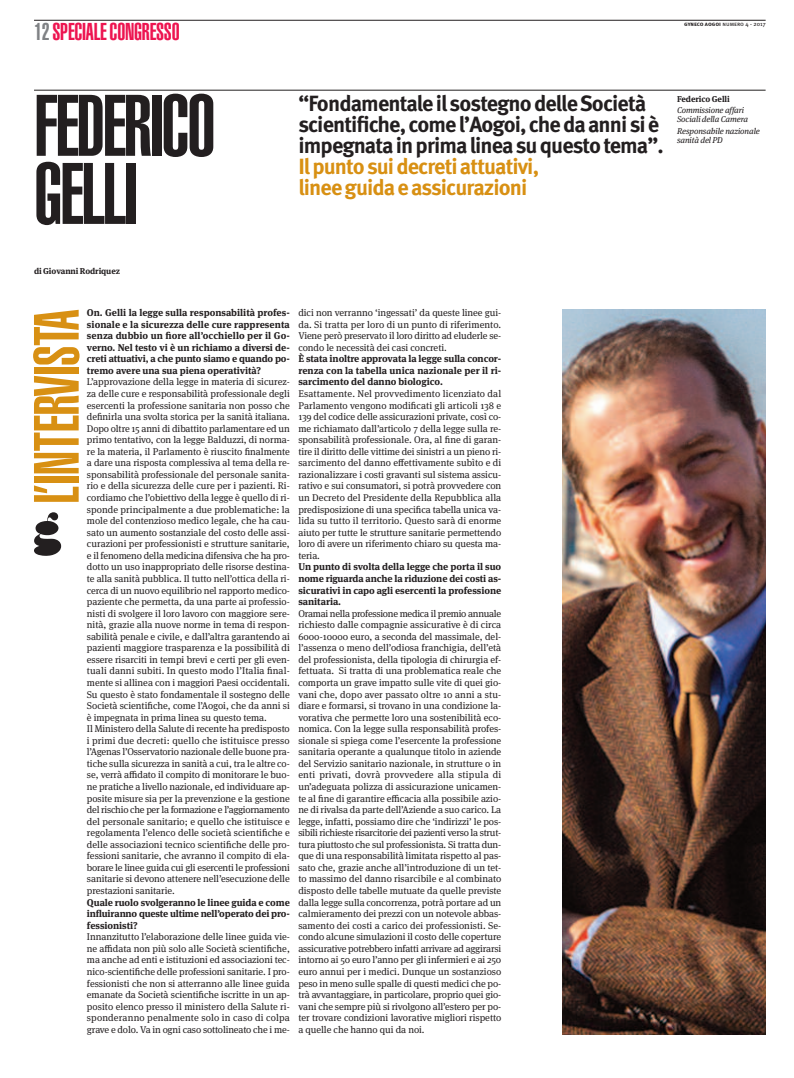
<style>
.page{position:relative;width:794px;height:1078px;background:#fff}
.page>*{position:absolute;margin:0;border:0;box-sizing:border-box;transform-origin:0 0}
.t1{font:900 extra-condensed 85.6px/68px "Helvetica";letter-spacing:-.03em;color:#231f20}
.t2{font:900 extra-condensed 62.7px "Helvetica";letter-spacing:-.01em;color:#d89013}
.t3{font:900 extra-condensed 24px "Helvetica";letter-spacing:-.01em;color:#ed1450}
.t4{font:700 22px/21px "Meta Pro";letter-spacing:-.04em;color:#231f20}
.t5{font:700 22px/21px "Meta Pro";letter-spacing:-.04em;color:#d89013}
.t6{font:9.8px/11.6px "Meta Serif OT";letter-spacing:-.005em;color:#231f20;text-align:justify}
.t7{font:700 9.8px/11.5px "Meta Serif OT";letter-spacing:-.005em;color:#231f20;text-align:justify}
.t8{font:italic 8.5px/9px "Meta Serif OT";letter-spacing:-.01em;color:#231f20}
.t9{font:700 8.5px "Meta Serif OT";letter-spacing:-.01em;color:#231f20}
.t10{font:6px "Meta Pro";color:#231f20}
.s1{color:#808285}
.s2{font-weight:700}
</style>
<div class="page">
<hr style="left:34px;top:20px;width:731px;height:1px;background:#231f20">
<img style="left:562px;top:309px;width:203px;height:725px">
<svg style="left:34px;top:512px;width:27px;height:43px"></svg>
<hr style="left:34px;top:90px;width:731px;height:1px;background:#231f20">
<h3 class="t3" style="left:34px;top:23px;width:147px"><span class="s1">12</span>SPECIALECONGRESSO</h3>
<p class="t10" style="left:684px;top:22px;width:83px"><span class="s2">gyneco aogoi</span> Numero 4 - 2017</p>
<h1 class="t1" style="left:34px;top:97px;width:183px">FEDERICO<br>GELLI</h1>
<p class="t9" style="left:677px;top:95px;width:54px">Federico Gelli</p>
<h3 class="t4" style="left:298px;top:95px;width:367px">“fondamentaleilsostegnodellesocietà scientifiche,comel’aogoi,chedaannisiè impegnatainprimalineasuquestotema”.</h3>
<h3 class="t5" style="left:298px;top:158px;width:242px">ilpuntosuidecretiattuativi, lineeguidaeassicurazioni</h3>
<p class="t8" style="left:677px;top:107px;width:73px">Commissione affari<br>Sociali della Camera</p>
<p class="t8" style="left:677px;top:127px;width:84px">Responsabile nazionale sanità del PD</p>
<p class="t9" style="left:34px;top:268px;width:87px">di Giovanni Rodriquez</p>
<p class="t7" style="left:87px;top:307px;width:204px">On. Gelli la legge sulla responsabilità profes&shy;sionale e la sicurezza delle cure rappresenta senza dubbio un fiore all’occhiello per il Go&shy;verno. Nel testo vi è un richiamo a diversi de&shy;creti attuativi, a che punto siamo e quando po&shy;tremo avere una sua piena operatività?</p>
<p class="t6" style="left:87px;top:377px;width:204px;text-align:left">L’approvazione della legge in materia di sicurez&shy;za delle cure e responsabilità professionale degli esercenti la professione sanitaria non posso che definirla una svolta storica per la sanità italiana.<br>Dopo oltre 15 anni di dibattito parlamentare ed un primo tentativo, con la legge Balduzzi, di norma&shy;re la materia, il Parlamento è riuscito finalmente a dare una risposta complessiva al tema della re&shy;sponsabilità professionale del personale sanita&shy;rio e della sicurezza delle cure per i pazienti. Ri&shy;cordiamo che l’obiettivo della legge è quello di ri&shy;sponde principalmente a due problematiche: la mole del contenzioso medico legale, che ha cau&shy;sato un aumento sostanziale del costo delle assi&shy;curazioni per professionisti e strutture sanitarie, e il fenomeno della medicina difensiva che ha pro&shy;dotto un uso inappropriato delle risorse destina&shy;te alla sanità pubblica. Il tutto nell’ottica della ri&shy;cerca di un nuovo equilibrio nel rapporto medico&shy;paziente che permetta, da una parte ai professio&shy;nisti di svolgere il loro lavoro con maggiore sere&shy;nità, grazie alla nuove norme in tema di respon&shy;sabilità penale e civile, e dall’altra garantendo ai pazienti maggiore trasparenza e la possibilità di essere risarciti in tempi brevi e certi per gli even&shy;tuali danni subiti. In questo modo l’Italia final&shy;mente si allinea con i maggiori Paesi occidentali.<br>Su questo è stato fondamentale il sostegno delle Società scientifiche, come l’Aogoi, che da anni si è impegnata in prima linea su questo tema.<br>Il Ministero della Salute di recente ha predisposto i primi due decreti: quello che istituisce presso l’Agenas l’Osservatorio nazionale delle buone pra&shy;tiche sulla sicurezza in sanità a cui, tra le altre co&shy;se, verrà affidato il compito di monitorare le buo&shy;ne pratiche a livello nazionale, ed individuare ap&shy;posite misure sia per la prevenzione e la gestione del rischio che per la formazione e l’aggiornamento del personale sanitario; e quello che istituisce e regolamenta l’elenco delle società scientifiche e delle associazioni tecnico scientifiche delle pro&shy;fessioni sanitarie, che avranno il compito di ela&shy;borare le linee guida cui gli esercenti le professioni sanitarie si devono attenere nell’esecuzione delle prestazioni sanitarie.</p>
<p class="t7" style="left:87px;top:896px;width:204px">Quale ruolo svolgeranno le linee guida e come influiranno queste ultime nell’operato dei pro&shy;fessionisti?</p>
<p class="t6" style="left:87px;top:931px;width:204px">Innanzitutto l’elaborazione delle linee guida vie&shy;ne affidata non più solo alle Società scientifiche, ma anche ad enti e istituzioni ed associazioni tec&shy;nico-scientifiche delle professioni sanitarie. I pro&shy;fessionisti che non si atterranno alle linee guida emanate da Società scientifiche iscritte in un ap&shy;posito elenco presso il ministero della Salute ri&shy;sponderanno penalmente solo in caso di colpa grave e dolo. Va in ogni caso sottolineato che i me-</p>
<h2 class="t2" style="left:34px;top:503px;width:196px;rotate:-90deg">L’INTERVISTA</h2>
<p class="t6" style="left:298px;top:307px;width:204px">dici non verranno ‘ingessati’ da queste linee gui&shy;da. Si tratta per loro di un punto di riferimento.<br>Viene però preservato il loro diritto ad eluderle se&shy;condo le necessità dei casi concreti.</p>
<p class="t7" style="left:298px;top:354px;width:204px">È stata inoltre approvata la legge sulla concor&shy;renza con la tabella unica nazionale per il ri&shy;sarcimento del danno biologico.</p>
<p class="t6" style="left:298px;top:388px;width:204px">Esattamente. Nel provvedimento licenziato dal Parlamento vengono modificati gli articoli 138 e 139 del codice delle assicurazioni private, così co&shy;me richiamato dall’articolo 7 della legge sulla re&shy;sponsabilità professionale. Ora, al fine di garan&shy;tire il diritto delle vittime dei sinistri a un pieno ri&shy;sarcimento del danno effettivamente subìto e di razionalizzare i costi gravanti sul sistema assicu&shy;rativo e sui consumatori, si potrà provvedere con un Decreto del Presidente della Repubblica alla predisposizione di una specifica tabella unica va&shy;lida su tutto il territorio. Questo sarà di enorme aiuto per tutte le strutture sanitarie permettendo loro di avere un riferimento chiaro su questa ma&shy;teria.</p>
<p class="t7" style="left:298px;top:562px;width:204px">Un punto di svolta della legge che porta il suo nome riguarda anche la riduzione dei costi as&shy;sicurativi in capo agli esercenti la professione sanitaria.</p>
<p class="t6" style="left:298px;top:608px;width:204px">Oramai nella professione medica il premio annuale richiesto dalle compagnie assicurative è di circa 6000-10000 euro, a seconda del massimale, del&shy;l’assenza o meno dell’odiosa franchigia, dell’età del professionista, della tipologia di chirurgia ef&shy;fettuata. Si tratta di una problematica reale che comporta un grave impatto sulle vite di quei gio&shy;vani che, dopo aver passato oltre 10 anni a stu&shy;diare e formarsi, si trovano in una condizione la&shy;vorativa che permette loro una sostenibilità eco&shy;nomica. Con la legge sulla responsabilità profes&shy;sionale si spiega come l’esercente la professione sanitaria operante a qualunque titolo in aziende del Servizio sanitario nazionale, in strutture o in enti privati, dovrà provvedere alla stipula di un’adeguata polizza di assicurazione unicamen&shy;te al fine di garantire efficacia alla possibile azio&shy;ne di rivalsa da parte dell’Aziende a suo carico. La legge, infatti, possiamo dire che ‘indirizzi’ le pos&shy;sibili richieste risarcitorie dei pazienti verso la strut&shy;tura piuttosto che sul professionista. Si tratta dun&shy;que di una responsabilità limitata rispetto al pas&shy;sato che, grazie anche all’introduzione di un tet&shy;to massimo del danno risarcibile e al combinato disposto delle tabelle mutuate da quelle previste dalla legge sulla concorrenza, potrà portare ad un calmieramento dei prezzi con un notevole abbas&shy;samento dei costi a carico dei professionisti. Se&shy;condo alcune simulazioni il costo delle coperture assicurative potrebbero infatti arrivare ad aggirarsi intorno ai 50 euro l’anno per gli infermieri e ai 250 euro annui per i medici. Dunque un sostanzioso peso in meno sulle spalle di questi medici che po&shy;trà avvantaggiare, in particolare, proprio quei gio&shy;vani che sempre più si rivolgono all’estero per po&shy;ter trovare condizioni lavorative migliori rispetto a quelle che hanno qui da noi.</p>
</div>
